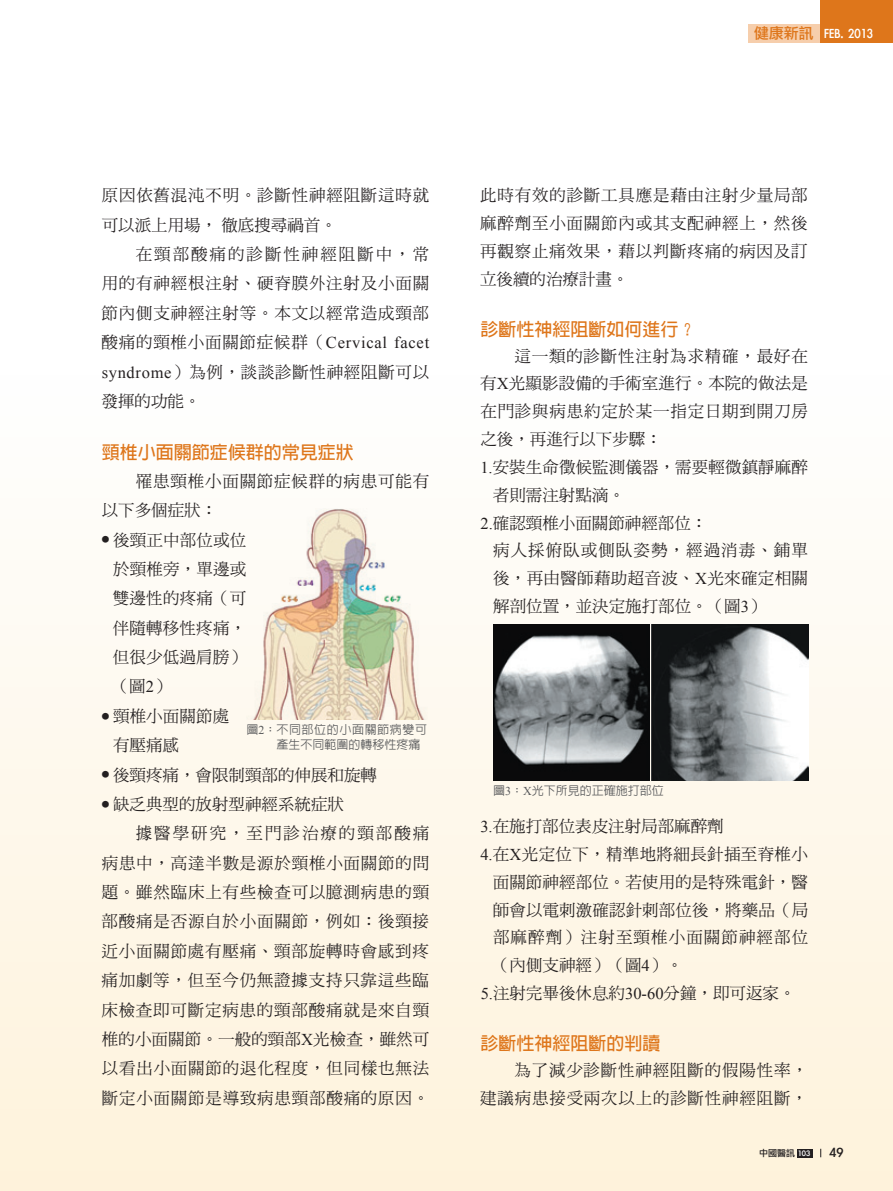
<style>
.page{position:relative;width:893px;height:1191px;background:#fff}
.page>*{position:absolute;margin:0;border:0;box-sizing:border-box;transform-origin:0 0}
.t1{font:700 18px "Lin Gothic";color:#de761b}
.t2{font:16.5px/29.4px "DF Ming Std W5";letter-spacing:.045em;color:#231f20;text-align:justify}
.t3{font:16.5px "DF Ming Std W5";color:#231f20}
.t4{font:16.5px "DF Ming Std W5";letter-spacing:.005em;color:#231f20}
.t5{font:16.5px "DF Ming Std W5";letter-spacing:.02em;color:#231f20}
.t6{font:16.5px "DF Ming Std W5";letter-spacing:.065em;color:#231f20}
.t7{font:16.5px "DF Ming Std W5";letter-spacing:.12em;color:#231f20}
.t8{font:16.5px/29.4px "DF Ming Std W5";letter-spacing:.01em;color:#231f20}
.t9{font:15px "Li Gothic Med";color:#fff;scale:.9 1}
.t10{font:15px "Li Gothic Med";color:#231f20}
.t11{font:500 12px/14.4px "Lin Gothic";letter-spacing:.025em;color:#57585a}
.t12{font:500 12px "Lin Gothic";color:#57585a}
.t13{font:9px "Li Gothic Med";color:#231f20}
.s1{color:#de761b}
.s2{font-family:"Times New Roman"}
.s3{font-family:"Times New Roman";font-weight:400}
.s4{color:#fff}
</style>
<div class="page">
<div style="left:0;top:0;width:893px;height:1191px;background:linear-gradient(to bottom,#fff,#fdf3de)"></div>
<img style="left:493px;top:624px;width:156px;height:156px">
<img style="left:652px;top:624px;width:156px;height:156px">
<div style="left:797px;top:1148px;width:15px;height:9px;background:#231f20"></div>
<div style="left:748px;top:24px;width:78px;height:19px;background:#f6ceac"></div>
<div style="left:821px;top:0;width:72px;height:43px;background:#de761b"></div>
<img style="left:246px;top:509px;width:184px;height:210px">
<p class="t9" style="left:754px;top:25px;width:134px"><span class="s1">健康新訊</span> FEB. 2013</p>
<p class="t2" style="left:102px;top:180px;width:329px">原因依舊混沌不明。診斷性神經阻斷這時就可以派上用場，徹底搜尋禍首。</p>
<p class="t2" style="left:102px;top:239px;width:329px;text-indent:34px">在頸部酸痛的診斷性神經阻斷中，常用的有神經根注射、硬脊膜外注射及小面關節內側支神經注射等。本文以經常造成頸部酸痛的頸椎小面關節症候群（<span class="s2">Cervical facet syndrome</span>）為例，談談診斷性神經阻斷可以發揮的功能。</p>
<p class="t1" style="left:102px;top:443px;width:253px">頸椎小面關節症候群的常見症狀</p>
<p class="t2" style="left:102px;top:466px;width:329px;text-indent:34px">罹患頸椎小面關節症候群的病患可能有以下多個症狀：</p>
<p class="t2" style="left:113px;top:525px;width:135px;text-indent:-11px"><sup>●</sup> 後頸正中部位或位於頸椎旁，單邊或雙邊性的疼痛（可伴隨轉移性疼痛，但很少低過肩膀）（圖<span class="s2">2</span>）</p>
<p class="t8" style="left:113px;top:701px;width:118px;text-indent:-11px"><sup>●</sup> 頸椎小面關節處有壓痛感</p>
<p class="t3" style="left:102px;top:765px;width:277px"><sup>●</sup> 後頸疼痛，會限制頸部的伸展和旋轉</p>
<p class="t3" style="left:102px;top:795px;width:244px"><sup>●</sup> 缺乏典型的放射型神經系統症狀</p>
<p class="t7" style="left:136px;top:824px;width:295px">據醫學研究，至門診治療的頸部酸痛</p>
<p class="t2" style="left:102px;top:847px;width:329px">病患中，高達半數是源於頸椎小面關節的問</p>
<p class="t2" style="left:102px;top:877px;width:329px">題。雖然臨床上有些檢查可以臆測病患的頸</p>
<p class="t2" style="left:102px;top:906px;width:329px">部酸痛是否源自於小面關節，例如：後頸接</p>
<p class="t2" style="left:102px;top:936px;width:329px">近小面關節處有壓痛、頸部旋轉時會感到疼</p>
<p class="t2" style="left:101px;top:965px;width:329px">痛加劇等，但至今仍無證據支持只靠這些臨</p>
<p class="t2" style="left:101px;top:994px;width:329px">床檢查即可斷定病患的頸部酸痛就是來自頸</p>
<p class="t4" style="left:102px;top:1030px;width:329px">椎的小面關節。一般的頸部<span class="s2">X</span>光檢查，雖然可</p>
<p class="t2" style="left:102px;top:1053px;width:329px">以看出小面關節的退化程度，但同樣也無法</p>
<p class="t2" style="left:102px;top:1082px;width:329px">斷定小面關節是導致病患頸部酸痛的原因。</p>
<p class="t11" style="left:276px;top:722px;width:152px;text-indent:-30px">圖<span class="s3">2</span>：不同部位的小面關節病變可產生不同範圍的轉移性疼痛</p>
<p class="t2" style="left:480px;top:181px;width:329px;line-height:27.8px">此時有效的診斷工具應是藉由注射少量局部麻醉劑至小面關節內或其支配神經上，然後再觀察止痛效果，藉以判斷疼痛的病因及訂立後續的治療計畫。</p>
<p class="t1" style="left:480px;top:320px;width:217px">診斷性神經阻斷如何進行？</p>
<p class="t2" style="left:514px;top:341px;width:295px">這一類的診斷性注射為求精確，最好在</p>
<p class="t4" style="left:480px;top:374px;width:329px">有<span class="s2">X</span>光顯影設備的手術室進行。本院的做法是</p>
<p class="t2" style="left:480px;top:396px;width:329px">在門診與病患約定於某一指定日期到開刀房</p>
<p class="t3" style="left:480px;top:430px;width:183px">之後，再進行以下步驟：</p>
<p class="t4" style="left:480px;top:458px;width:329px"><span class="s2">1.</span>安裝生命徵候監測儀器，需要輕微鎮靜麻醉</p>
<p class="t3" style="left:493px;top:486px;width:133px">者則需注射點滴。</p>
<p class="t3" style="left:480px;top:513px;width:228px"><span class="s2">2.</span>確認頸椎小面關節神經部位：</p>
<p class="t6" style="left:493px;top:541px;width:316px">病人採俯臥或側臥姿勢，經過消毒、鋪單</p>
<p class="t5" style="left:493px;top:569px;width:316px">後，再由醫師藉助超音波、<span class="s2">X</span>光來確定相關</p>
<p class="t3" style="left:493px;top:597px;width:274px">解剖位置，並決定施打部位。（圖<span class="s2">3</span>）</p>
<p class="t12" style="left:493px;top:784px;width:172px">圖<span class="s3">3</span>：<span class="s3">X</span>光下所見的正確施打部位</p>
<p class="t3" style="left:480px;top:817px;width:245px"><span class="s2">3.</span>在施打部位表皮注射局部麻醉劑</p>
<p class="t5" style="left:480px;top:845px;width:329px"><span class="s2">4.</span>在<span class="s2">X</span>光定位下，精準地將細長針插至脊椎小</p>
<p class="t4" style="left:493px;top:873px;width:317px">面關節神經部位。若使用的是特殊電針，醫</p>
<p class="t4" style="left:493px;top:900px;width:317px">師會以電刺激確認針刺部位後，將藥品（局</p>
<p class="t6" style="left:493px;top:928px;width:317px">部麻醉劑）注射至頸椎小面關節神經部位</p>
<p class="t2" style="left:493px;top:950px;width:191px">（內側支神經）（圖<span class="s2">4</span>）。</p>
<p class="t3" style="left:481px;top:984px;width:316px"><span class="s2">5.</span>注射完畢後休息約<span class="s2">30-60</span>分鐘，即可返家。</p>
<p class="t1" style="left:480px;top:1033px;width:181px">診斷性神經阻斷的判讀</p>
<p class="t2" style="left:480px;top:1055px;width:329px;line-height:27.8px;text-align:right">為了減少診斷性神經阻斷的假陽性率，<br>建議病患接受兩次以上的診斷性神經阻斷，</p>
<p class="t13" style="left:759px;top:1148px;width:53px">中國醫訊 <span class="s4">103</span></p>
<p class="t10" style="left:829px;top:1144px;width:15px">49</p>
</div>
